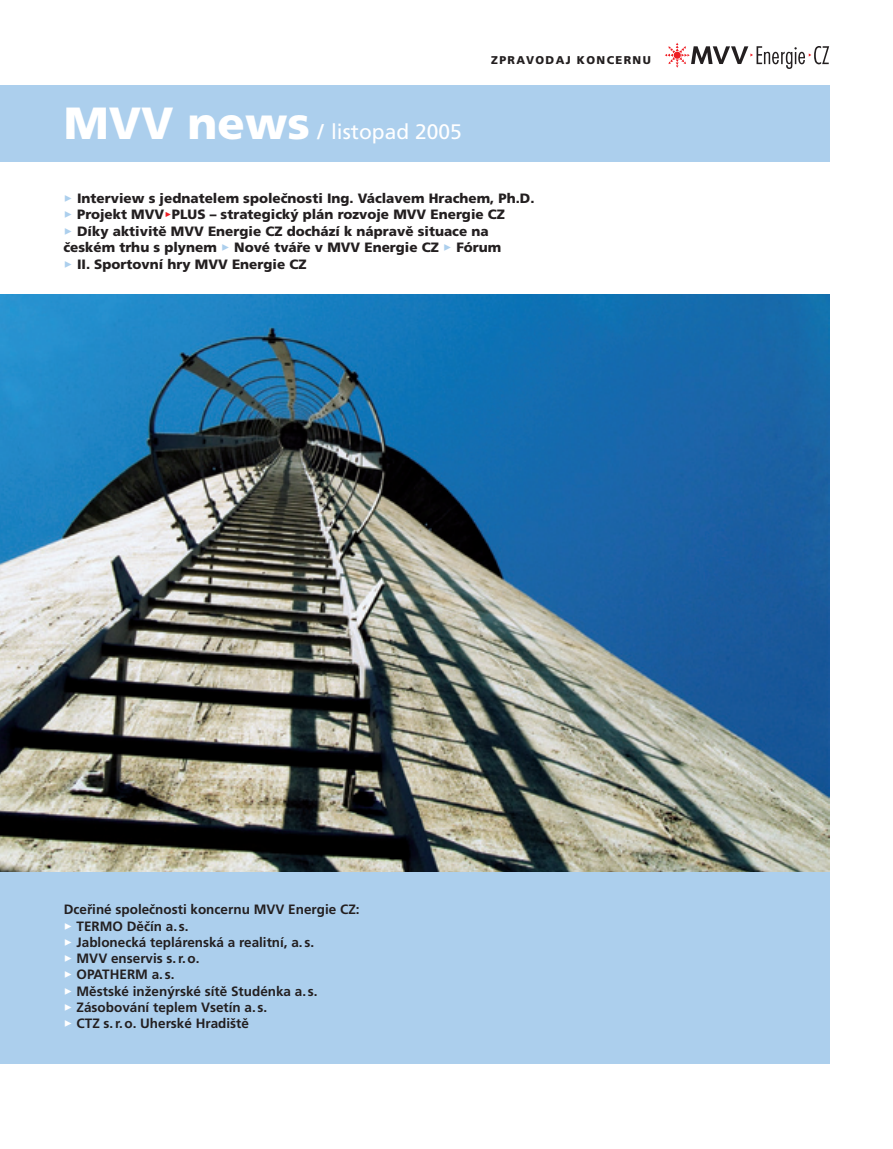
<style>
.page{position:relative;width:893px;height:1149px;background:#fff}
.page>*{position:absolute;margin:0;border:0;box-sizing:border-box;transform-origin:0 0}
.t1{font:21px "Frutiger OT";color:#fff}
.t2{font:13.5px/16.5px "Frutiger Black OT";color:#231f20}
.t3{font:700 13.5px/16.2px "Frutiger OT";color:#231f20}
.t4{font:11.25px "Frutiger Black OT";letter-spacing:.12em;color:#231f20}
.s1{font-family:"Frutiger Black OT";font-size:45px}
.s2{font-weight:700}
.s3{font-family:"FF Dingbests";color:#accfed}
.s4{font-family:"FF Dingbests";font-size:10.5px;color:#ee1d23}
.s5{font-family:"FF Dingbests";font-weight:400;color:#fff}
</style>
<div class="page">
<img style="left:0;top:294px;width:829px;height:577px">
<div style="left:0;top:85px;width:829px;height:77px;background:#accfed"></div>
<div style="left:0;top:871px;width:829px;height:192px;background:#accfed"></div>
<svg style="left:665px;top:43px;width:164px;height:26px"></svg>
<h1 class="t1" style="left:64px;top:119px;width:399px"><span class="s1">MVV news</span> <span class="s2">/</span> listopad 2005</h1>
<p class="t4" style="left:491px;top:54px;width:115px">Zpravodaj konce</p>
<p class="t4" style="left:624px;top:54px;width:19px">rnu</p>
<p class="t2" style="left:63px;top:190px;width:472px"><span class="s3">&gt;</span> Interview s jednatelem společnosti Ing. Václavem Hrachem, Ph.D. <span class="s3">&gt;</span> Projekt MVV<span class="s4">&gt;</span>PLUS – strategický plán rozvoje MVV Energie CZ<br><span class="s3">&gt;</span> Díky aktivitě MVV Energie CZ dochází k nápravě situace na českém trhu s plynem <span class="s3">&gt;</span> Nové tváře v MVV Energie CZ <span class="s3">&gt;</span> Fórum<br><span class="s3">&gt;</span> II. Sportovní hry MVV Energie CZ</p>
<p class="t3" style="left:64px;top:901px;width:297px">Dceřiné společnosti koncernu MVV Energie CZ: <span class="s5">&gt;</span> TERMO Děčín a. s.<br><span class="s5">&gt;</span> Jablonecká teplárenská a realitní, a. s.<br><span class="s5">&gt;</span> MVV enservis s.r.o.<br><span class="s5">&gt;</span> OPATHERM a. s.<br><span class="s5">&gt;</span> Městské inženýrské sítě Studénka a. s.<br><span class="s5">&gt;</span> Zásobování teplem Vsetín a. s.<br><span class="s5">&gt;</span> CTZ s.r.o. Uherské Hradiště</p>
</div>
